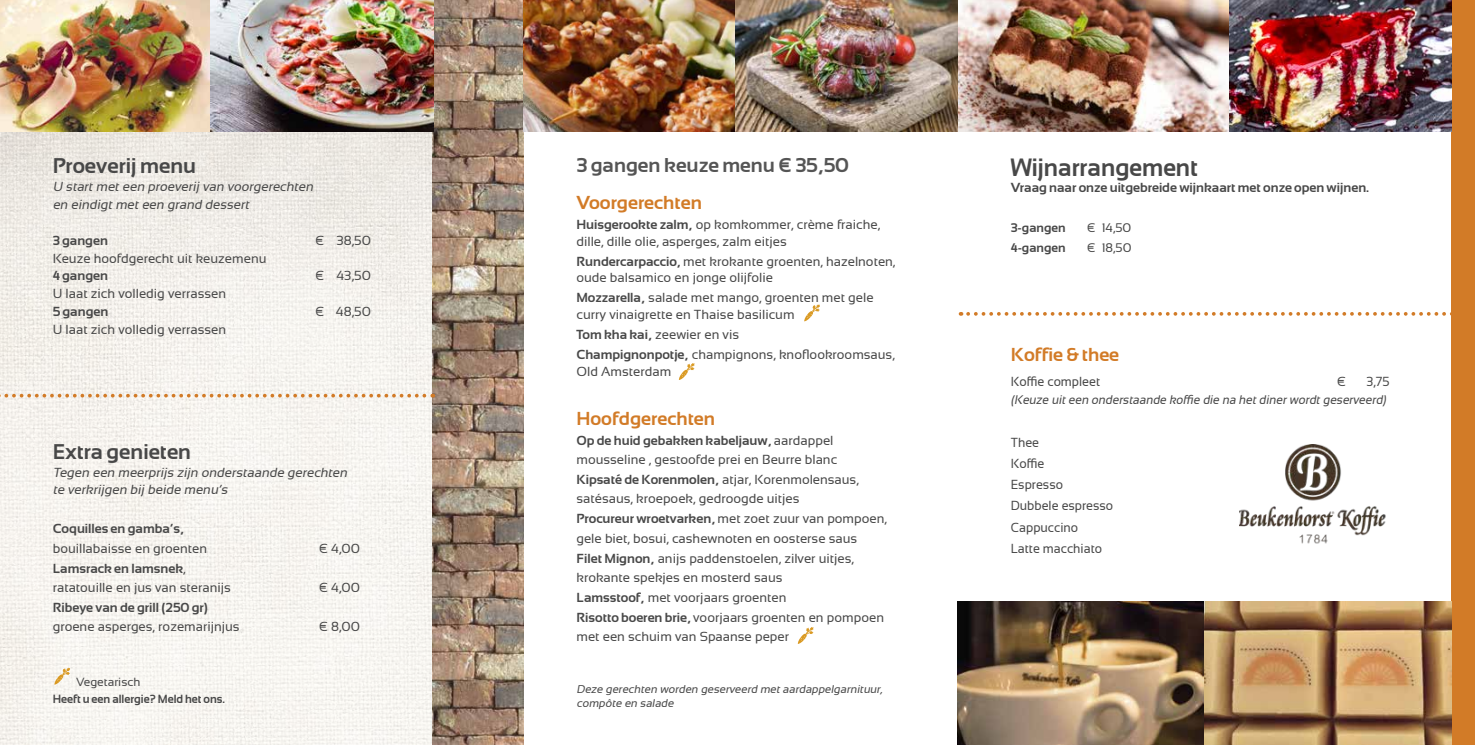
<style>
.page{position:relative;width:1475px;height:745px;background:#fff}
.page>*{position:absolute;margin:0;border:0;box-sizing:border-box;transform-origin:0 0}
.t1{font:700 25px "Sansation";color:#484848;scale:.95 1}
.t2{font:700 21.25px "Sansation";color:#484848}
.t3{font:700 20px "Sansation";color:#555}
.t4{font:700 18.75px "Sansation";color:#d27b27}
.t5{font:13.12px/19.5px "Sansation";color:#484848}
.t6{font:italic 13.12px/17.8px "Sansation";color:#484848}
.t7{font:700 13.12px "Sansation";color:#484848}
.t8{font:13.12px/21.2px "Sansation";color:#484848;scale:.95 1}
.t9{font:italic 12.5px "Sansation";color:#484848;scale:.95 1}
.t10{font:700 12.5px "Sansation";color:#484848}
.t11{font:12.5px "Sansation";color:#484848}
.t12{font:700 11.88px "Sansation";color:#484848;scale:.95 1}
.t13{font:11.88px "Sansation";color:#484848}
.t14{font:italic 11.25px/13.8px "Sansation";color:#484848}
.s1{font-weight:700}
</style>
<div class="page">
<img style="left:0;top:131px;width:433px;height:613px">
<div style="left:1450px;top:0;width:24px;height:744px;background:#d27b27"></div>
<img style="left:433px;top:0;width:90px;height:744px">
<img style="left:523px;top:0;width:927px;height:131px">
<img style="left:0;top:0;width:433px;height:131px">
<img style="left:958px;top:0;width:270px;height:131px">
<svg style="left:54px;top:667px;width:16px;height:17px"></svg>
<svg style="left:798px;top:627px;width:15px;height:16px"></svg>
<svg style="left:804px;top:304px;width:15px;height:17px"></svg>
<svg style="left:678px;top:363px;width:16px;height:17px"></svg>
<svg style="left:0;top:393px;width:433px;height:4px"></svg>
<svg style="left:967px;top:312px;width:484px;height:3px"></svg>
<img style="left:1203px;top:601px;width:247px;height:143px">
<img style="left:1239px;top:444px;width:147px;height:100px">
<img style="left:957px;top:601px;width:246px;height:143px">
<h2 class="t2" style="left:53px;top:154px;width:145px">Proeverij menu</h2>
<p class="t6" style="left:53px;top:178px;width:264px">U startmeteen proeverijvan voorgerechten en eindigtmeteen grand dessert</p>
<p class="t7" style="left:53px;top:233px;width:57px">3 gangen</p>
<p class="t5" style="left:315px;top:230px;width:57px">€ 38,50</p>
<p class="t5" style="left:53px;top:248px;width:215px">Keuze hoofdgerecht uit keuzemenu</p>
<p class="t7" style="left:53px;top:268px;width:57px">4 gangen</p>
<p class="t5" style="left:315px;top:266px;width:57px">€ 43,50</p>
<p class="t5" style="left:53px;top:284px;width:175px">U laat zich volledig verrassen</p>
<p class="t7" style="left:53px;top:304px;width:57px">5 gangen</p>
<p class="t5" style="left:315px;top:301px;width:57px">€ 48,50</p>
<p class="t5" style="left:53px;top:319px;width:175px">U laat zich volledig verrassen</p>
<h2 class="t2" style="left:53px;top:439px;width:140px">Extra genieten</h2>
<p class="t6" style="left:53px;top:463px;width:298px">Tegen een meerprijs zijn onderstaande gerechten te verkrijgen bijbeide menu’s</p>
<p class="t7" style="left:53px;top:521px;width:133px">Coquilles en gamba’s,</p>
<p class="t5" style="left:53px;top:538px;width:156px">bouillabaisse en groenten</p>
<p class="t5" style="left:319px;top:538px;width:42px">€ 4,00</p>
<p class="t5" style="left:53px;top:558px;width:180px;line-height:19px"><span class="s1">Lamsrack en lamsnek</span>, ratatouille en jus van steranijs</p>
<p class="t5" style="left:319px;top:577px;width:42px">€ 4,00</p>
<p class="t7" style="left:53px;top:599px;width:157px">Ribeye van de grill (250 gr)</p>
<p class="t5" style="left:53px;top:616px;width:188px">groene asperges, rozemarijnjus</p>
<p class="t5" style="left:319px;top:616px;width:43px">€ 8,00</p>
<p class="t13" style="left:76px;top:674px;width:66px">Vegetarisch</p>
<p class="t12" style="left:53px;top:692px;width:183px">Heeft u een allergie? Meld het ons.</p>
<h3 class="t3" style="left:576px;top:154px;width:274px">3 gangen keuze menu € 35,50</h3>
<h3 class="t4" style="left:576px;top:192px;width:127px">Voorgerechten</h3>
<p class="t5" style="left:576px;top:216px;width:305px;line-height:16.6px"><span class="s1">Huisgerookte zalm,</span> op komkommer, crème fraiche, dille, dille olie, asperges, zalm eitjes</p>
<p class="t5" style="left:576px;top:253px;width:320px;line-height:16.6px"><span class="s1">Rundercarpaccio,</span> met krokante groenten, hazelnoten, oude balsamico en jonge olijfolie</p>
<p class="t5" style="left:576px;top:289px;width:299px;line-height:16.6px"><span class="s1">Mozzarella,</span> salade met mango, groenten met gele curry vinaigrette en Thaise basilicum</p>
<p class="t5" style="left:576px;top:324px;width:320px;line-height:20px"><span class="s1">Tom kha kai,</span> zeewier en vis<br><span class="s1">Champignonpotje,</span> champignons, knoflookroomsaus,</p>
<p class="t5" style="left:576px;top:361px;width:96px">Old Amsterdam</p>
<h3 class="t4" style="left:576px;top:408px;width:140px">Hoofdgerechten</h3>
<p class="t5" style="left:576px;top:430px;width:312px"><span class="s1">Op de huid gebakken kabeljauw,</span> aardappel mousseline , gestoofde prei en Beurre blanc<br><span class="s1">Kipsaté de Korenmolen,</span> atjar, Korenmolensaus, satésaus, kroepoek, gedroogde uitjes<br><span class="s1">Procureur wroetvarken,</span> met zoet zuur van pompoen, gele biet, bosui, cashewnoten en oosterse saus<br><span class="s1">Filet Mignon,</span> anijs paddenstoelen, zilver uitjes, krokante spekjes en mosterd saus<br><span class="s1">Lamsstoof,</span> met voorjaars groenten<br><span class="s1">Risotto boeren brie,</span> voorjaars groenten en pompoen met een schuim van Spaanse peper</p>
<p class="t14" style="left:576px;top:681px;width:309px">Deze gerechten worden geserveerd metaardappelgarnituur, compôte en salade</p>
<h1 class="t1" style="left:1010px;top:153px;width:199px">Wijnarrangement</h1>
<p class="t7" style="left:1010px;top:180px;width:360px">Vraag naar onze uitgebreide wijnkaart met onze open wijnen.</p>
<p class="t10" style="left:1010px;top:221px;width:56px">3-gangen</p>
<p class="t11" style="left:1086px;top:221px;width:46px">€ 14,50</p>
<p class="t10" style="left:1010px;top:241px;width:56px">4-gangen</p>
<p class="t11" style="left:1086px;top:241px;width:46px">€ 18,50</p>
<h3 class="t4" style="left:1010px;top:343px;width:110px">Koffie &amp; thee</h3>
<p class="t8" style="left:1010px;top:370px;width:96px">Koffie compleet</p>
<p class="t5" style="left:1336px;top:371px;width:10px">€</p>
<p class="t8" style="left:1366px;top:370px;width:26px">3,75</p>
<p class="t9" style="left:1010px;top:392px;width:399px">(Keuze uiteen onderstaande koffie die na hetdinerwordtgeserveerd)</p>
<p class="t8" style="left:1010px;top:431px;width:109px">Thee<br>Koffie<br>Espresso<br>Dubbele espresso<br>Cappuccino<br>Latte macchiato</p>
</div>
